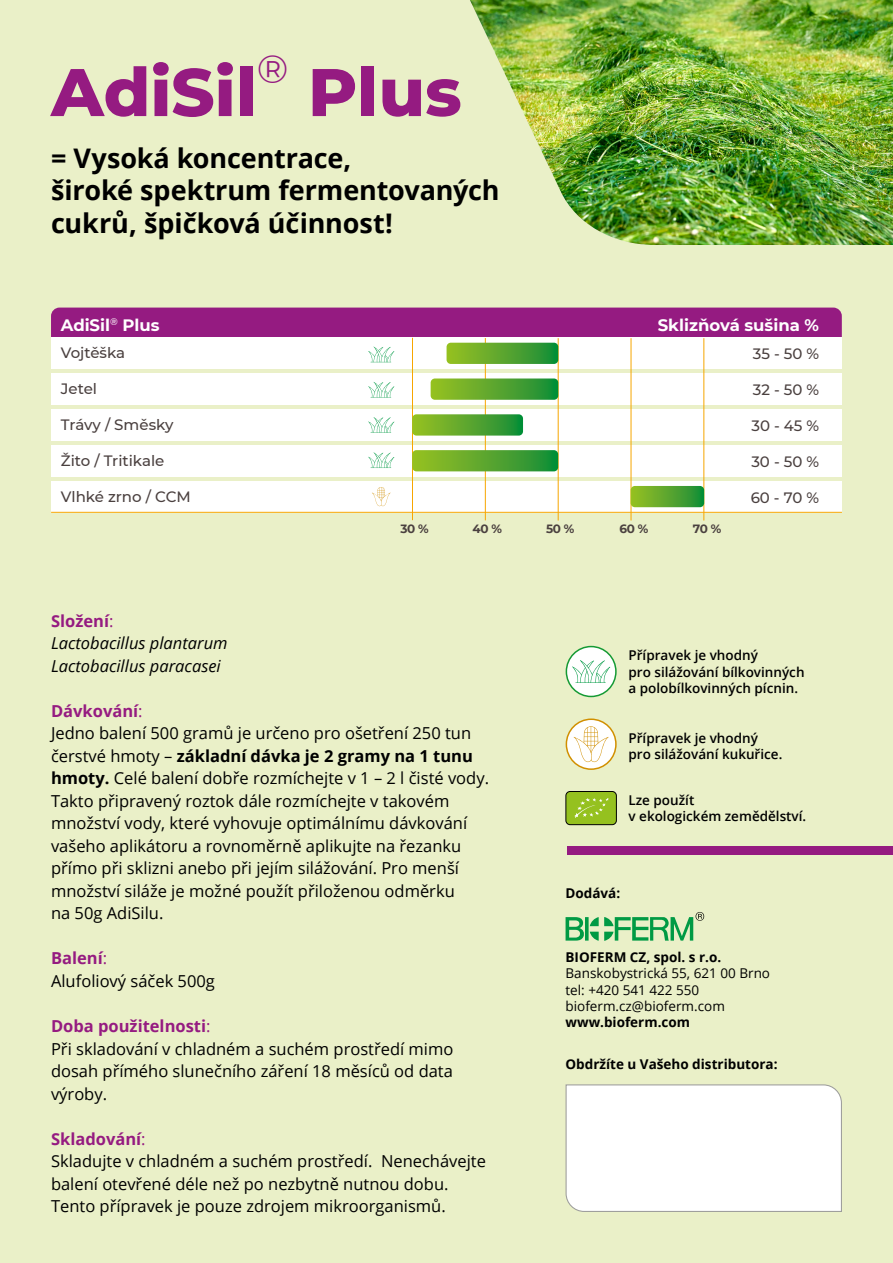
<style>
.page{position:relative;width:893px;height:1263px;background:#eaf0c8}
.page>*{position:absolute;margin:0;border:0;box-sizing:border-box;transform-origin:0 0}
.t1{font:800 67.2px "Montserrat";color:#951b81}
.t2{font:39.15px "Montserrat";color:#951b81}
.t3{font:700 27px/32.4px "Open Sans";letter-spacing:-.005em;color:#000}
.t4{font:16.5px/22.5px "Open Sans";color:#000}
.t5{font:italic 16.5px/22.5px "Open Sans";color:#000}
.t6{font:700 16.5px "Montserrat";color:#fff}
.t7{font:500 15px "Montserrat";color:#4a403f}
.t8{font:600 13.5px/16.2px "Open Sans";color:#000}
.t9{font:700 13.5px "Open Sans";color:#000}
.t10{font:13.5px/16.2px "Open Sans";color:#000}
.t11{font:700 12px "Montserrat";letter-spacing:-.025em;color:#4a403f}
.s1{font-weight:700;font-style:normal;color:#951b81}
.s2{font-style:normal;color:#951b81}
.s3{font-weight:700;color:#951b81}
.s4{color:#951b81}
.s5{font-weight:700}
</style>
<div class="page">
<div style="left:51px;top:374px;width:791px;height:31px;background:#fff"></div>
<div style="left:51px;top:445px;width:791px;height:31px;background:#fff"></div>
<div style="left:51px;top:409px;width:791px;height:31px;background:#fff"></div>
<div style="left:568px;top:846px;width:325px;height:9px;background:#951b81"></div>
<div style="left:566px;top:646px;width:50px;height:50px;background:#fff;border-radius:50%"></div>
<div style="left:566px;top:646px;width:51px;height:51px;border:2px solid #159a34;border-radius:50%"></div>
<svg style="left:572px;top:660px;width:38px;height:23px"></svg>
<img style="left:470px;top:0;width:423px;height:245px">
<div style="left:51px;top:338px;width:791px;height:31px;background:#fff"></div>
<div style="left:51px;top:481px;width:791px;height:31px;background:#fff"></div>
<hr style="left:412px;top:338px;width:1px;height:182px;background:#f7a600">
<hr style="left:485px;top:338px;width:1px;height:182px;background:#f7a600">
<hr style="left:558px;top:338px;width:1px;height:182px;background:#f7a600">
<hr style="left:631px;top:338px;width:1px;height:182px;background:#f7a600">
<hr style="left:703px;top:338px;width:1px;height:182px;background:#f7a600">
<svg style="left:631px;top:486px;width:73px;height:21px;background:#59a62e"></svg>
<svg style="left:431px;top:378px;width:127px;height:22px;background:#5ea935"></svg>
<svg style="left:412px;top:414px;width:111px;height:22px;background:#5ea935"></svg>
<svg style="left:412px;top:450px;width:146px;height:21px;background:#59a72f"></svg>
<hr style="left:51px;top:512px;width:791px;height:1px;background:#f7a600">
<svg style="left:51px;top:308px;width:791px;height:56px"></svg>
<svg style="left:368px;top:382px;width:26px;height:16px"></svg>
<svg style="left:368px;top:417px;width:26px;height:16px"></svg>
<svg style="left:368px;top:452px;width:26px;height:16px"></svg>
<svg style="left:372px;top:487px;width:19px;height:19px"></svg>
<svg style="left:566px;top:912px;width:138px;height:29px"></svg>
<div style="left:565px;top:1084px;width:277px;height:128px;background:#fff"></div>
<svg style="left:566px;top:719px;width:50px;height:50px"></svg>
<div style="left:566px;top:718px;width:51px;height:52px;border:2px solid #d18f00;border-radius:50%"></div>
<svg style="left:574px;top:726px;width:35px;height:36px"></svg>
<svg style="left:566px;top:791px;width:49px;height:34px"></svg>
<div style="left:566px;top:791px;width:51px;height:34px;border:1px solid #000;border-radius:4px"></div>
<h1 class="t1" style="left:51px;top:43px;width:207px">AdiSil</h1>
<h2 class="t2" style="left:257px;top:42px;width:33px">®</h2>
<h1 class="t1" style="left:308px;top:43px;width:155px">Plus</h1>
<h3 class="t3" style="left:51px;top:141px;width:450px">= Vysoká koncentrace,<br>široké spektrum fermentovaných cukrů, špičková účinnost!</h3>
<p class="t6" style="left:61px;top:313px;width:100px">AdiSil<sup>®</sup> Plus</p>
<p class="t6" style="left:658px;top:313px;width:163px">Sklizňová sušina %</p>
<p class="t7" style="left:61px;top:342px;width:66px">Vojtěška</p>
<p class="t7" style="left:61px;top:378px;width:38px">Jetel</p>
<p class="t7" style="left:61px;top:414px;width:114px">Trávy / Směsky</p>
<p class="t7" style="left:61px;top:450px;width:105px">Žito / Tritikale</p>
<p class="t7" style="left:61px;top:486px;width:131px">Vlhké zrno / CCM</p>
<p class="t11" style="left:400px;top:520px;width:30px">30 %</p>
<p class="t11" style="left:473px;top:520px;width:31px">40 %</p>
<p class="t11" style="left:546px;top:520px;width:30px">50 %</p>
<p class="t11" style="left:619px;top:520px;width:30px">60 %</p>
<p class="t11" style="left:693px;top:520px;width:30px">70 %</p>
<p class="t7" style="left:753px;top:343px;width:68px">35 - 50 %</p>
<p class="t7" style="left:753px;top:379px;width:68px">32 - 50 %</p>
<p class="t7" style="left:751px;top:415px;width:69px">30 - 45 %</p>
<p class="t7" style="left:751px;top:451px;width:69px">30 - 50 %</p>
<p class="t7" style="left:751px;top:487px;width:70px">60 - 70 %</p>
<p class="t5" style="left:51px;top:609px;width:178px"><span class="s1">Složení</span><span class="s2">:<br></span>Lactobacillus plantarum<br>Lactobacillus paracasei</p>
<p class="t4" style="left:51px;top:699px;width:440px"><span class="s3">Dávkování</span><span class="s4">:<br></span>Jedno balení 500 gramů je určeno pro ošetření 250 tun čerstvé hmoty – <span class="s5">základní dávka je 2 gramy na 1 tunu hmoty.</span> Celé balení dobře rozmíchejte v 1 – 2 l čisté vody.<br>Takto připravený roztok dále rozmíchejte v takovém množství vody, které vyhovuje optimálnímu dávkování vašeho aplikátoru a rovnoměrně aplikujte na řezanku přímo při sklizni anebo při jejím silážování. Pro menší množství siláže je možné použít přiloženou odměrku<br>na 50g AdiSilu.</p>
<p class="t4" style="left:51px;top:947px;width:165px"><span class="s3">Balení</span><span class="s4">:<br></span>Alufoliový sáček 500g</p>
<p class="t4" style="left:51px;top:1014px;width:404px"><span class="s3">Doba použitelnosti</span><span class="s4">:<br></span>Při skladování v chladném a suchém prostředí mimo dosah přímého slunečního záření 18 měsíců od data výroby.</p>
<p class="t4" style="left:51px;top:1127px;width:437px"><span class="s3">Skladování</span><span class="s4">:<br></span>Skladujte v chladném a suchém prostředí. Nenechávejte balení otevřené déle než po nezbytně nutnou dobu.<br>Tento přípravek je pouze zdrojem mikroorganismů.</p>
<p class="t8" style="left:628px;top:647px;width:178px">Přípravek je vhodný<br>pro silážování bílkovinných a polobílkovinných pícnin.</p>
<p class="t8" style="left:628px;top:729px;width:155px">Přípravek je vhodný pro silážování kukuřice.</p>
<p class="t8" style="left:628px;top:792px;width:179px">Lze použít<br>v ekologickém zemědělství.</p>
<p class="t9" style="left:566px;top:883px;width:56px">Dodává:</p>
<p class="t9" style="left:566px;top:948px;width:157px">BIOFERM CZ, spol. s r.o.</p>
<p class="t10" style="left:566px;top:965px;width:206px">Banskobystrická 55, 621 00 Brno tel: +420 541 422 550 bioferm.cz@bioferm.com</p>
<p class="t9" style="left:566px;top:1012px;width:126px">www.bioferm.com</p>
<p class="t9" style="left:566px;top:1054px;width:213px">Obdržíte u Vašeho distributora:</p>
</div>
